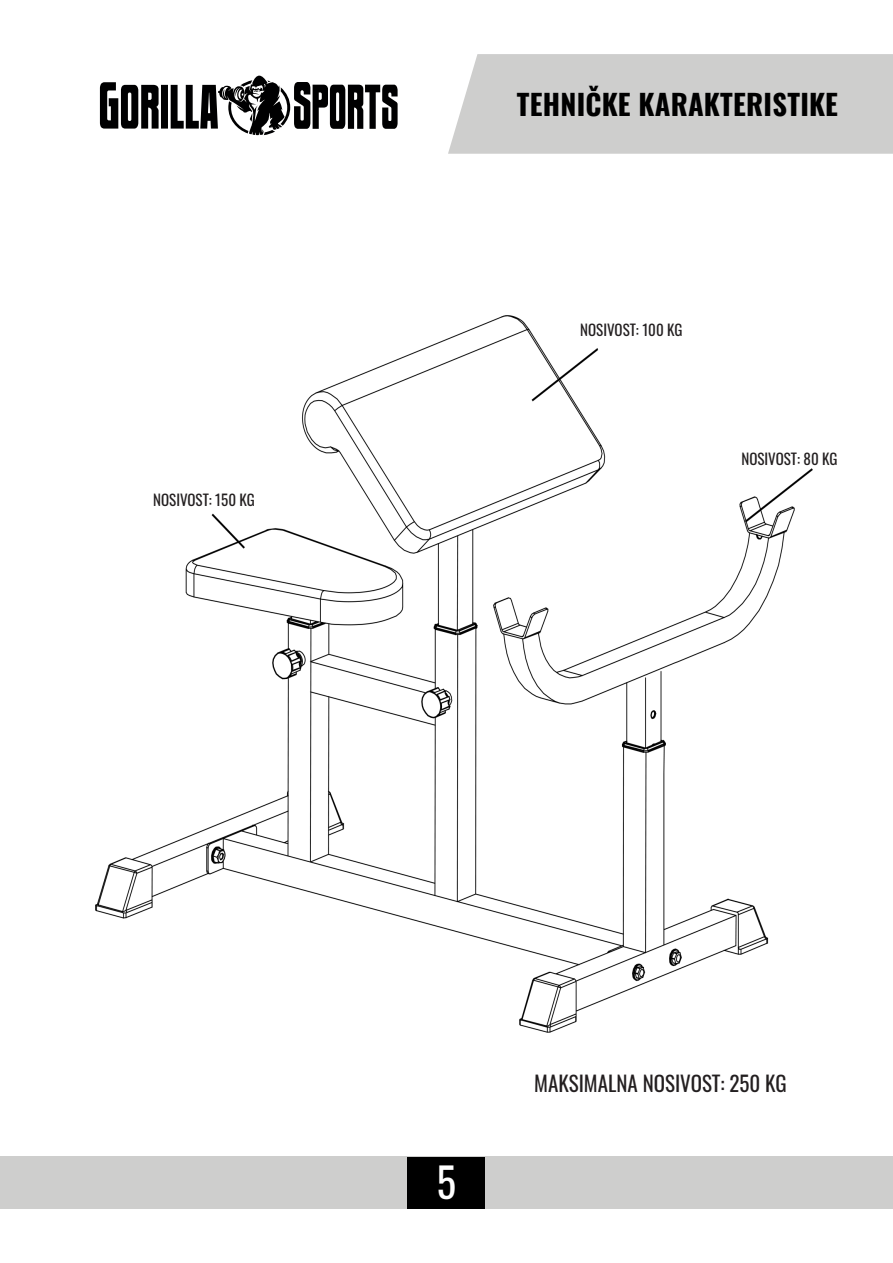
<style>
.page{position:relative;width:893px;height:1263px;background:#fff}
.page>*{position:absolute;margin:0;border:0;box-sizing:border-box;transform-origin:0 0}
.t1{font:40.5px "Oswald";color:#fff}
.t2{font:700 28.5px "Oswald";letter-spacing:.01em;color:#000}
.t3{font:21px "Oswald";color:#231f20}
.t4{font:15px "Oswald";color:#231f20}
</style>
<div class="page">
<img style="left:95px;top:315px;width:718px;height:718px">
<div style="left:448px;top:54px;width:445px;height:100px;background:#cececd"></div>
<div style="left:0;top:1156px;width:892px;height:53px;background:#cececd"></div>
<div style="left:408px;top:1157px;width:77px;height:51px;background:#000"></div>
<svg style="left:100px;top:76px;width:298px;height:59px"></svg>
<svg style="left:155px;top:914px;width:63px;height:53px"></svg>
<p class="t4" style="left:153px;top:486px;width:103px">NOSIVOST: 150 KG</p>
<p class="t2" style="left:517px;top:79px;width:323px">TEHNIČKE KARAKTERISTIKE</p>
<p class="t4" style="left:580px;top:316px;width:104px">NOSIVOST: 100 KG</p>
<p class="t4" style="left:741px;top:445px;width:98px">NOSIVOST: 80 KG</p>
<p class="t1" style="left:437px;top:1147px;width:21px">5</p>
<p class="t3" style="left:534px;top:1064px;width:254px">MAKSIMALNA NOSIVOST: 250 KG</p>
</div>
